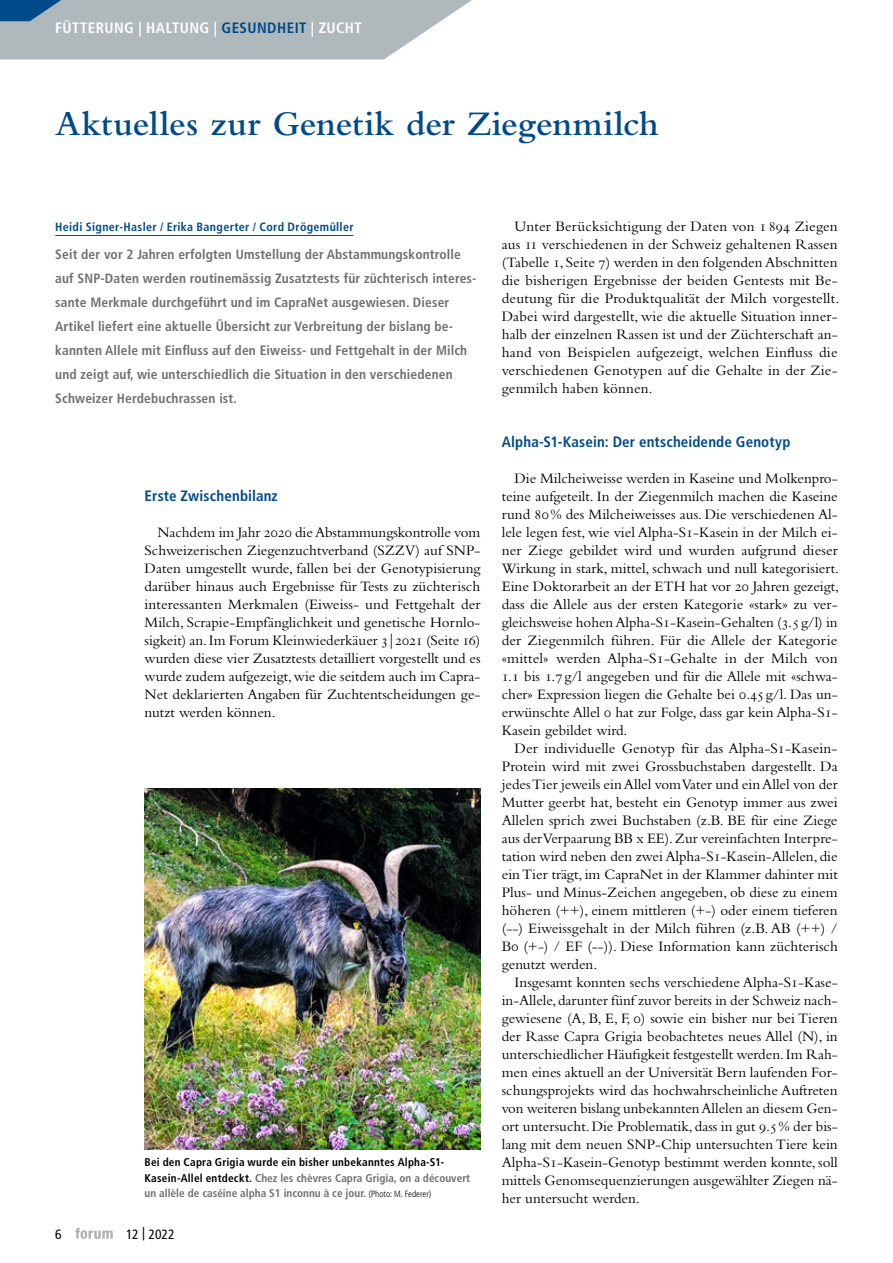
<style>
.page{position:relative;width:893px;height:1263px;background:#fff}
.page>*{position:absolute;margin:0;border:0;box-sizing:border-box;transform-origin:0 0}
.t1{font:600 36px "Bembo Std";color:#004a8a}
.t2{font:15px/18px "Bembo Std";color:#000;text-align:justify}
.t3{font:700 condensed 15px "Frutiger LT Std";letter-spacing:.01em;color:#004a8a}
.t4{font:700 condensed 15px "Frutiger LT Std";letter-spacing:.03em;color:#fff}
.t5{font:700 condensed 13.5px/24px "Frutiger LT Std";letter-spacing:.01em;color:#6f7070}
.t6{font:condensed 13.5px "Frutiger LT Std";color:#000}
.t7{font:700 condensed 12px "Frutiger LT Std";letter-spacing:.025em;color:#004a8a}
.t8{font:700 condensed 11.25px/15.8px "Frutiger LT Std";color:#6f7070}
.s1{color:#004a8a}
.s2{font-family:"Frutiger LT Std";font-weight:300;font-stretch:condensed}
.s3{color:#000}
.s4{font-weight:300;font-size:9px;color:#000}
</style>
<div class="page">
<svg style="left:75px;top:1228px;width:38px;height:11px"></svg>
<hr style="left:55px;top:235px;width:298px;height:1px;background:#004a8a">
<img style="left:145px;top:789px;width:335px;height:360px">
<svg style="left:0;top:0;width:472px;height:60px;background:#b1bcc1"></svg>
<p class="t4" style="left:55px;top:18px;width:308px">FÜTTERUNG | HALTUNG | <span class="s1">GESUNDHEIT</span> | ZUCHT</p>
<h1 class="t1" style="left:55px;top:103px;width:605px">Aktuelles zur Genetik der Ziegenmilch</h1>
<p class="t7" style="left:55px;top:220px;width:300px">Heidi Signer-Hasler / Erika Bangerter / Cord Drögemüller</p>
<p class="t5" style="left:55px;top:242px;width:423px">Seit der vor 2 Jahren erfolgten Umstellung der Abstammungskontrolle auf SNP-Daten werden routinemässig Zusatztests für züchterisch interes&shy;sante Merkmale durchgeführt und im CapraNet ausgewiesen. Dieser Artikel liefert eine aktuelle Übersicht zur Verbreitung der bislang be&shy;kannten Allele mit Einfluss auf den Eiweiss- und Fettgehalt in der Milch und zeigt auf, wie unterschiedlich die Situation in den verschiedenen Schweizer Herdebuchrassen ist.</p>
<p class="t3" style="left:145px;top:487px;width:135px">Erste Zwischenbilanz</p>
<p class="t2" style="left:145px;top:523px;width:337px;text-indent:13px">Nachdem im Jahr 2020 die Abstammungskontrolle vom Schweizerischen Ziegenzuchtverband (SZZV) auf SNP-Daten umgestellt wurde, fallen bei der Genotypisierung darüber hinaus auch Ergebnisse für Tests zu züchterisch interessanten Merkmalen (Eiweiss- und Fettgehalt der Milch, Scrapie-Empfänglichkeit und genetische Hornlo&shy;sigkeit) an. Im Forum Kleinwiederkäuer 3 <span class="s2">|</span> 2021 (Seite 16) wurden diese vier Zusatztests detailliert vorgestellt und es wurde zudem aufgezeigt, wie die seitdem auch im Capra-Net deklarierten Angaben für Zuchtentscheidungen ge&shy;nutzt werden können.</p>
<p class="t8" style="left:145px;top:1154px;width:327px"><span class="s3">Bei den Capra Grigia wurde ein bisher unbekanntes Alpha-S1-<br>Kasein-Allel entdeckt.</span> Chez les chèvres Capra Grigia, on a découvert un allèle de caséine alpha S1 inconnu à ce jour. <span class="s4">(Photo: M. Federer)</span></p>
<p class="t6" style="left:55px;top:1226px;width:8px">6</p>
<p class="t6" style="left:126px;top:1226px;width:50px">12 | 2022</p>
<p class="t2" style="left:502px;top:217px;width:339px;text-indent:13px">Unter Berücksichtigung der Daten von 1 894 Ziegen aus 11 verschiedenen in der Schweiz gehaltenen Rassen (Tabelle 1, Seite 7) werden in den folgenden Abschnitten die bisherigen Ergebnisse der beiden Gentests mit Be&shy;deutung für die Produktqualität der Milch vorgestellt.<br>Dabei wird dargestellt, wie die aktuelle Situation inner&shy;halb der einzelnen Rassen ist und der Züchterschaft an&shy;hand von Beispielen aufgezeigt, welchen Einfluss die verschiedenen Genotypen auf die Gehalte in der Zie&shy;genmilch haben können.</p>
<p class="t3" style="left:502px;top:433px;width:290px">Alpha-S1-Kasein: Der entscheidende Genotyp</p>
<p class="t2" style="left:502px;top:469px;width:339px;text-indent:13px">Die Milcheiweisse werden in Kaseine und Molkenpro&shy;teine aufgeteilt. In der Ziegenmilch machen die Kaseine rund 80% des Milcheiweisses aus. Die verschiedenen Al&shy;lele legen fest, wie viel Alpha-S1-Kasein in der Milch ei&shy;ner Ziege gebildet wird und wurden aufgrund dieser Wirkung in stark, mittel, schwach und null kategorisiert.<br>Eine Doktorarbeit an der ETH hat vor 20 Jahren gezeigt, dass die Allele aus der ersten Kategorie «stark» zu ver&shy;gleichsweise hohen Alpha-S1-Kasein-Gehalten (3.5 g/l) in der Ziegenmilch führen. Für die Allele der Kategorie «mittel» werden Alpha-S1-Gehalte in der Milch von 1.1 bis 1.7 g/l angegeben und für die Allele mit «schwa&shy;cher» Expression liegen die Gehalte bei 0.45 g/l. Das un&shy;erwünschte Allel 0 hat zur Folge, dass gar kein Alpha-S1- Kasein gebildet wird.</p>
<p class="t2" style="left:502px;top:739px;width:338px;text-indent:13px">Der individuelle Genotyp für das Alpha-S1-Kasein-Protein wird mit zwei Grossbuchstaben dargestellt. Da jedes Tier jeweils ein Allel vom Vater und ein Allel von der Mutter geerbt hat, besteht ein Genotyp immer aus zwei Allelen sprich zwei Buchstaben (z.B. BE für eine Ziege aus der Verpaarung BB x EE). Zur vereinfachten Interpre&shy;tation wird neben den zwei Alpha-S1-Kasein-Allelen, die ein Tier trägt, im CapraNet in der Klammer dahinter mit Plus- und Minus-Zeichen angegeben, ob diese zu einem höheren (++), einem mittleren (+-) oder einem tieferen (--) Eiweissgehalt in der Milch führen (z.B. AB (++) / B0 (+-) / EF (--)). Diese Information kann züchterisch genutzt werden.</p>
<p class="t2" style="left:502px;top:973px;width:337px;text-indent:13px">Insgesamt konnten sechs verschiedene Alpha-S1-Kase&shy;in-Allele, darunter fünf zuvor bereits in der Schweiz nach&shy;gewiesene (A, B, E, F, 0) sowie ein bisher nur bei Tieren der Rasse Capra Grigia beobachtetes neues Allel (N), in unterschiedlicher Häufigkeit festgestellt werden. Im Rah&shy;men eines aktuell an der Universität Bern laufenden For&shy;schungsprojekts wird das hochwahrscheinliche Auftreten von weiteren bislang unbekannten Allelen an diesem Gen&shy;ort untersucht. Die Problematik, dass in gut 9.5% der bis&shy;lang mit dem neuen SNP-Chip untersuchten Tiere kein Alpha-S1-Kasein-Genotyp bestimmt werden konnte, soll mittels Genomsequenzierungen ausgewählter Ziegen nä&shy;her untersucht werden.</p>
</div>
